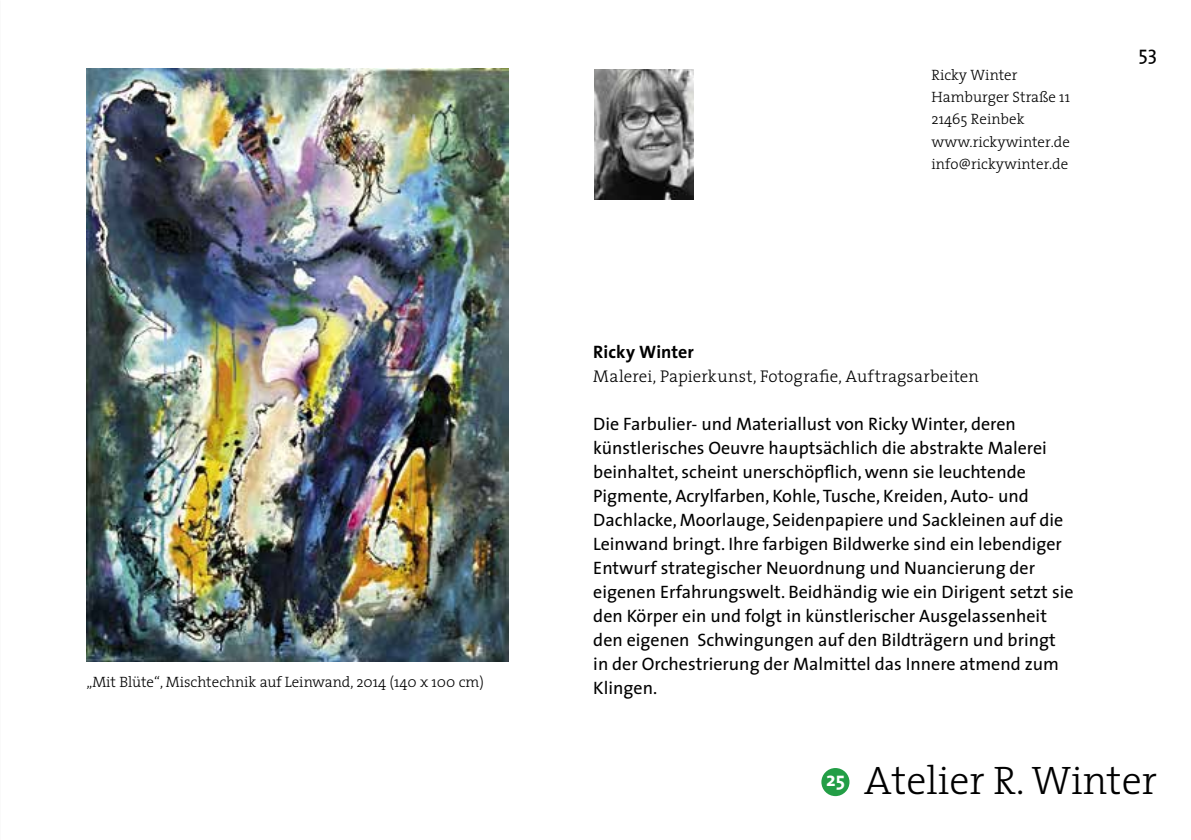
<style>
.page{position:relative;width:1191px;height:840px;background:#fff}
.page>*{position:absolute;margin:0;border:0;box-sizing:border-box;transform-origin:0 0}
.t1{font:300 40px "The Serif";color:#000}
.t2{font:20px "The Sans";color:#000}
.t3{font:700 20px "The Sans";color:#fff}
.t4{font:18px/24px "The Sans";color:#000}
.t5{font:700 18px "The Sans";letter-spacing:.005em;color:#000}
.t6{font:300 17px "The Serif";letter-spacing:.01em;color:#000}
.t7{font:300 15px/22px "The Serif";color:#000}
</style>
<div class="page">
<img style="left:595px;top:69px;width:99px;height:131px">
<div style="left:821px;top:767px;width:28px;height:28px;background:#239e46;border-radius:50%"></div>
<img style="left:86px;top:69px;width:422px;height:592px">
<p class="t7" style="left:86px;top:670px;width:399px">„Mit Blüte“, Mischtechnik auf Leinwand, 2014 (140 x 100 cm)</p>
<p class="t7" style="left:931px;top:64px;width:140px">Ricky Winter<br>Hamburger Straße 11<br>21465 Reinbek www.rickywinter.de info@rickywinter.de</p>
<p class="t2" style="left:1138px;top:37px;width:20px">53</p>
<p class="t5" style="left:593px;top:336px;width:102px">Ricky Winter</p>
<p class="t6" style="left:593px;top:362px;width:387px">Malerei, Papierkunst, Fotografie, Auftragsarbeiten</p>
<p class="t4" style="left:593px;top:411px;width:482px">Die Farbulier- und Materiallust von Ricky Winter, deren künstlerisches Oeuvre hauptsächlich die abstrakte Malerei beinhaltet, scheint unerschöpflich, wenn sie leuchtende Pigmente, Acrylfarben, Kohle, Tusche, Kreiden, Auto- und Dachlacke, Moorlauge, Seidenpapiere und Sackleinen auf die Leinwand bringt. Ihre farbigen Bildwerke sind ein lebendiger Entwurf strategischer Neuordnung und Nuancierung der eigenen Erfahrungswelt. Beidhändig wie ein Dirigent setzt sie den Körper ein und folgt in künstlerischer Ausgelassenheit den eigenen Schwingungen auf den Bildträgern und bringt in der Orchestrierung der Malmittel das Innere atmend zum Klingen.</p>
<p class="t3" style="left:826px;top:762px;width:20px">25</p>
<h1 class="t1" style="left:864px;top:747px;width:294px">Atelier R. Winter</h1>
</div>
